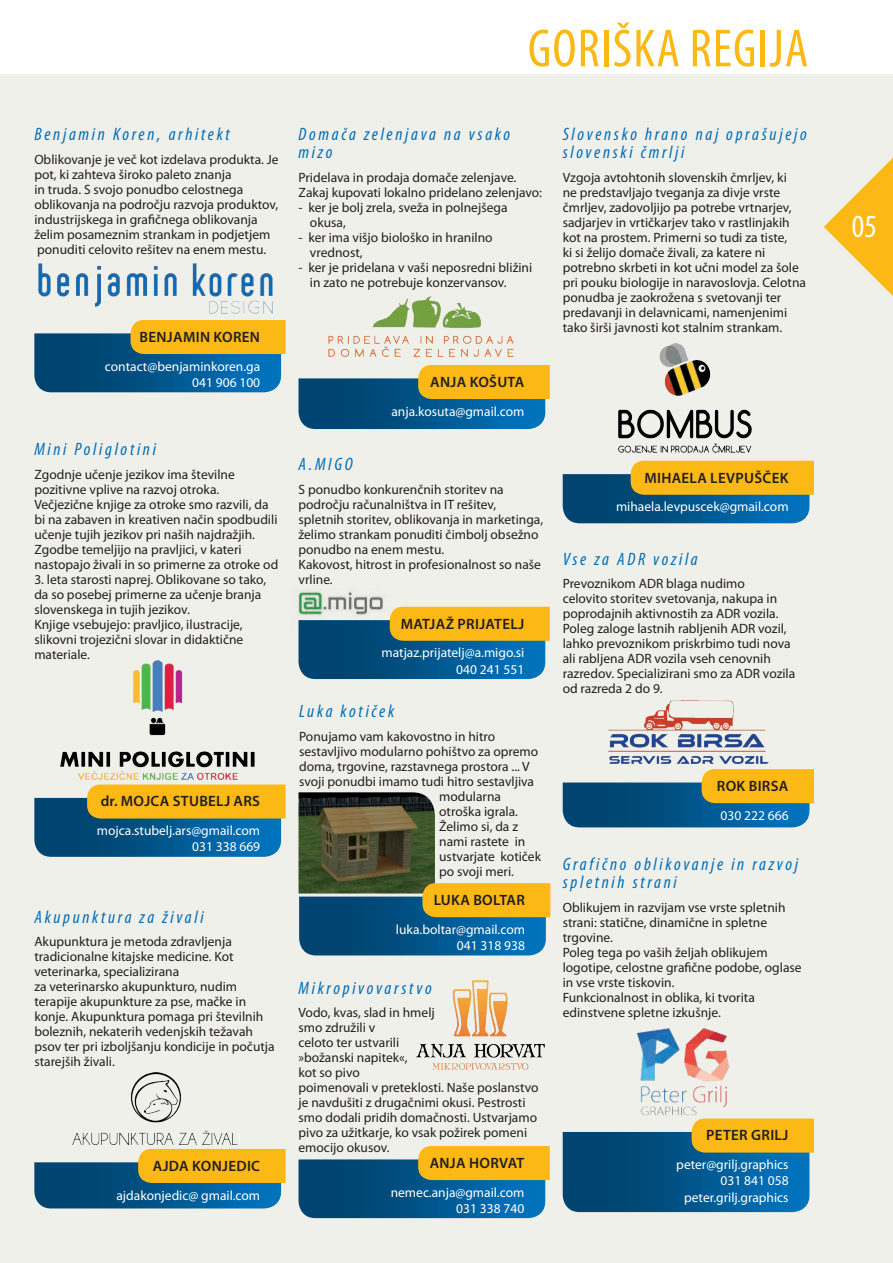
<style>
.page{position:relative;width:893px;height:1263px;background:#fff}
.page>*{position:absolute;margin:0;border:0;box-sizing:border-box;transform-origin:0 0}
.t1{font:condensed 54px "Myriad Pro";letter-spacing:.02em;color:#fcb814}
.t2{font:condensed 32.4px "Myriad Pro";color:#fff}
.t3{font:italic condensed 18px/18px "Myriad Pro";letter-spacing:.15em;color:#006db7}
.t4{font:600 15px "Myriad Pro";letter-spacing:.02em;color:#231f20}
.t5{font:13.5px/15px "Myriad Pro";color:#231f20}
.t6{font:13.5px "Myriad Pro";color:#fff}
</style>
<div class="page">
<div style="left:0;top:74px;width:892px;height:1188px;background:#f0f0eb"></div>
<svg style="left:824px;top:159px;width:68px;height:136px"></svg>
<svg style="left:34px;top:320px;width:251px;height:72px;background:#5d7e70"></svg>
<svg style="left:34px;top:784px;width:251px;height:72px;background:#6c8365"></svg>
<svg style="left:562px;top:461px;width:251px;height:62px;background:#748663"></svg>
<svg style="left:562px;top:1118px;width:251px;height:94px;background:#427580"></svg>
<svg style="left:298px;top:606px;width:251px;height:73px;background:#587967"></svg>
<svg style="left:298px;top:365px;width:251px;height:64px;background:#618174"></svg>
<svg style="left:298px;top:1146px;width:251px;height:72px;background:#567d77"></svg>
<svg style="left:34px;top:1148px;width:251px;height:60px;background:#70876e"></svg>
<img style="left:296px;top:589px;width:96px;height:39px">
<svg style="left:562px;top:769px;width:251px;height:58px;background:#648478"></svg>
<img style="left:298px;top:792px;width:137px;height:101px">
<img style="left:73px;top:1072px;width:160px;height:72px">
<img style="left:61px;top:660px;width:193px;height:119px">
<img style="left:39px;top:263px;width:233px;height:51px">
<img style="left:618px;top:344px;width:133px;height:108px">
<img style="left:329px;top:296px;width:184px;height:61px">
<img style="left:417px;top:980px;width:127px;height:89px">
<img style="left:608px;top:700px;width:159px;height:64px">
<img style="left:637px;top:1028px;width:93px;height:87px">
<svg style="left:299px;top:883px;width:251px;height:72px;background:#48706a"></svg>
<p class="t1" style="left:527px;top:19px;width:282px">GORIŠKA REGIJA</p>
<p class="t3" style="left:34px;top:126px;width:197px">Benjamin Koren, arhitekt</p>
<p class="t5" style="left:34px;top:152px;width:246px">Oblikovanje je več kot izdelava produkta. Je pot, ki zahteva široko paleto znanja</p>
<p class="t5" style="left:34px;top:182px;width:245px">in truda. S svojo ponudbo celostnega oblikovanja na področju razvoja produktov,</p>
<p class="t5" style="left:34px;top:212px;width:237px">industrijskega in grafičnega oblikovanja želim posameznim strankam in podjetjem</p>
<p class="t5" style="left:37px;top:242px;width:230px">ponuditi celovito rešitev na enem mestu.</p>
<p class="t4" style="left:139px;top:328px;width:122px">BENJAMIN KOREN</p>
<p class="t6" style="left:105px;top:359px;width:157px">contact@benjaminkoren.ga</p>
<p class="t6" style="left:192px;top:375px;width:70px">041 906 100</p>
<p class="t3" style="left:34px;top:441px;width:123px">Mini Poliglotini</p>
<p class="t5" style="left:34px;top:467px;width:202px">Zgodnje učenje jezikov ima številne pozitivne vplive na razvoj otroka.</p>
<p class="t5" style="left:34px;top:497px;width:245px">Večjezične knjige za otroke smo razvili, da bi na zabaven in kreativen način spodbudili učenje tujih jezikov pri naših najdražjih.<br>Zgodbe temeljijo na pravljici, v kateri nastopajo živali in so primerne za otroke od</p>
<p class="t5" style="left:34px;top:572px;width:233px">3. leta starosti naprej. Oblikovane so tako, da so posebej primerne za učenje branja slovenskega in tujih jezikov.</p>
<p class="t5" style="left:34px;top:617px;width:210px;text-align:justify">Knjige vsebujejo: pravljico, ilustracije, slikovni trojezični slovar in didaktične materiale.</p>
<p class="t4" style="left:101px;top:793px;width:161px">dr. MOJCA STUBELJ ARS</p>
<p class="t6" style="left:97px;top:823px;width:165px">mojca.stubelj.ars@gmail.com</p>
<p class="t6" style="left:192px;top:839px;width:70px">031 338 669</p>
<p class="t3" style="left:34px;top:908px;width:171px">Akupunktura za živali</p>
<p class="t5" style="left:34px;top:934px;width:201px">Akupunktura je metoda zdravljenja tradicionalne kitajske medicine. Kot veterinarka, specializirana</p>
<p class="t5" style="left:34px;top:979px;width:242px">za veterinarsko akupunkturo, nudim terapije akupunkture za pse, mačke in konje. Akupunktura pomaga pri številnih boleznih, nekaterih vedenjskih težavah psov ter pri izboljšanju kondicije in počutja starejših živali.</p>
<p class="t4" style="left:153px;top:1157px;width:109px">AJDA KONJEDIC</p>
<p class="t6" style="left:116px;top:1187px;width:145px">ajdakonjedic@ gmail.com</p>
<p class="t3" style="left:298px;top:126px;width:213px">Domača zelenjava na vsako mizo</p>
<p class="t5" style="left:298px;top:170px;width:245px">Pridelava in prodaja domače zelenjave.<br>Zakaj kupovati lokalno pridelano zelenjavo:</p>
<p class="t5" style="left:298px;top:200px;width:210px">- ker je bolj zrela, sveža in polnejšega</p>
<p class="t5" style="left:310px;top:215px;width:37px">okusa,</p>
<p class="t5" style="left:298px;top:230px;width:195px">- ker ima višjo biološko in hranilno</p>
<p class="t5" style="left:310px;top:245px;width:54px">vrednost,</p>
<p class="t5" style="left:298px;top:260px;width:235px">- ker je pridelana v vaši neposredni bližini</p>
<p class="t5" style="left:310px;top:275px;width:198px">in zato ne potrebuje konzervansov.</p>
<p class="t4" style="left:430px;top:373px;width:95px">ANJA KOŠUTA</p>
<p class="t6" style="left:391px;top:404px;width:134px">anja.kosuta@gmail.com</p>
<p class="t3" style="left:298px;top:456px;width:56px">A.MIGO</p>
<p class="t5" style="left:298px;top:482px;width:246px">S ponudbo konkurenčnih storitev na področju računalništva in IT rešitev, spletnih storitev, oblikovanja in marketinga, želimo strankam ponuditi čimbolj obsežno ponudbo na enem mestu.</p>
<p class="t5" style="left:298px;top:557px;width:244px">Kakovost, hitrost in profesionalnost so naše vrline.</p>
<p class="t4" style="left:401px;top:615px;width:125px">MATJAŽ PRIJATELJ</p>
<p class="t6" style="left:381px;top:645px;width:144px">matjaz.prijatelj@a.migo.si</p>
<p class="t6" style="left:456px;top:661px;width:70px">040 241 551</p>
<p class="t3" style="left:562px;top:126px;width:245px">Slovensko hrano naj oprašujejo slovenski čmrlji</p>
<p class="t5" style="left:562px;top:170px;width:245px">Vzgoja avtohtonih slovenskih čmrljev, ki<br>ne predstavljajo tveganja za divje vrste čmrljev, zadovoljijo pa potrebe vrtnarjev, sadjarjev in vrtičkarjev tako v rastlinjakih kot na prostem. Primerni so tudi za tiste,<br>ki si želijo domače živali, za katere ni potrebno skrbeti in kot učni model za šole pri pouku biologije in naravoslovja. Celotna ponudba je zaokrožena s svetovanji ter predavanji in delavnicami, namenjenimi tako širši javnosti kot stalnim strankam.</p>
<p class="t4" style="left:644px;top:469px;width:145px">MIHAELA LEVPUŠČEK</p>
<p class="t6" style="left:615px;top:499px;width:174px">mihaela.levpuscek@gmail.com</p>
<p class="t3" style="left:562px;top:550px;width:136px">Vse za ADR vozila</p>
<p class="t5" style="left:562px;top:576px;width:234px">Prevoznikom ADR blaga nudimo<br>celovito storitev svetovanja, nakupa in poprodajnih aktivnostih za ADR vozila.<br>Poleg zaloge lastnih rabljenih ADR vozil, lahko prevoznikom priskrbimo tudi nova ali rabljena ADR vozila vseh cenovnih razredov. Specializirani smo za ADR vozila od razreda 2 do 9.</p>
<p class="t3" style="left:299px;top:703px;width:96px">Luka kotiček</p>
<p class="t5" style="left:299px;top:729px;width:197px">Ponujamo vam kakovostno in hitro</p>
<p class="t5" style="left:299px;top:744px;width:240px">sestavljivo modularno pohištvo za opremo</p>
<p class="t5" style="left:299px;top:759px;width:232px">doma, trgovine, razstavnega prostora ... V</p>
<p class="t5" style="left:299px;top:774px;width:236px">svoji ponudbi imamo tudi hitro sestavljiva</p>
<p class="t5" style="left:439px;top:789px;width:63px">modularna</p>
<p class="t5" style="left:439px;top:804px;width:80px">otroška igrala.</p>
<p class="t5" style="left:439px;top:819px;width:80px">Želimo si, da z</p>
<p class="t5" style="left:439px;top:834px;width:88px">nami rastete in</p>
<p class="t5" style="left:439px;top:849px;width:103px">ustvarjate kotiček</p>
<p class="t5" style="left:439px;top:864px;width:76px">po svoji meri.</p>
<p class="t3" style="left:562px;top:855px;width:237px">Grafično oblikovanje in razvoj spletnih strani</p>
<p class="t5" style="left:562px;top:900px;width:224px">Oblikujem in razvijam vse vrste spletnih strani: statične, dinamične in spletne trgovine.</p>
<p class="t5" style="left:562px;top:945px;width:240px">Poleg tega po vaših željah oblikujem logotipe, celostne grafične podobe, oglase in vse vrste tiskovin.</p>
<p class="t5" style="left:562px;top:990px;width:193px">Funkcionalnost in oblika, ki tvorita edinstvene spletne izkušnje.</p>
<p class="t4" style="left:716px;top:777px;width:73px">ROK BIRSA</p>
<p class="t6" style="left:720px;top:808px;width:70px">030 222 666</p>
<p class="t4" style="left:433px;top:891px;width:93px">LUKA BOLTAR</p>
<p class="t6" style="left:396px;top:922px;width:130px">luka.boltar@gmail.com</p>
<p class="t6" style="left:457px;top:938px;width:70px">041 318 938</p>
<p class="t3" style="left:298px;top:979px;width:135px">Mikropivovarstvo</p>
<p class="t5" style="left:298px;top:1005px;width:241px">Vodo, kvas, slad in hmelj<br>smo združili v<br>celoto ter ustvarili<br>»božanski napitek«,<br>kot so pivo<br>poimenovali v preteklosti. Naše poslanstvo je navdušiti z drugačnimi okusi. Pestrosti smo dodali pridih domačnosti. Ustvarjamo pivo za užitkarje, ko vsak požirek pomeni emocijo okusov.</p>
<p class="t4" style="left:706px;top:1127px;width:84px">PETER GRILJ</p>
<p class="t4" style="left:429px;top:1154px;width:96px">ANJA HORVAT</p>
<p class="t6" style="left:390px;top:1184px;width:135px">nemec.anja@gmail.com</p>
<p class="t6" style="left:456px;top:1201px;width:70px">031 338 740</p>
<p class="t6" style="left:676px;top:1157px;width:114px">peter@grilj.graphics</p>
<p class="t6" style="left:720px;top:1173px;width:70px">031 841 058</p>
<p class="t6" style="left:684px;top:1189px;width:106px">peter.grilj.graphics</p>
<p class="t2" style="left:851px;top:208px;width:26px">05</p>
</div>
